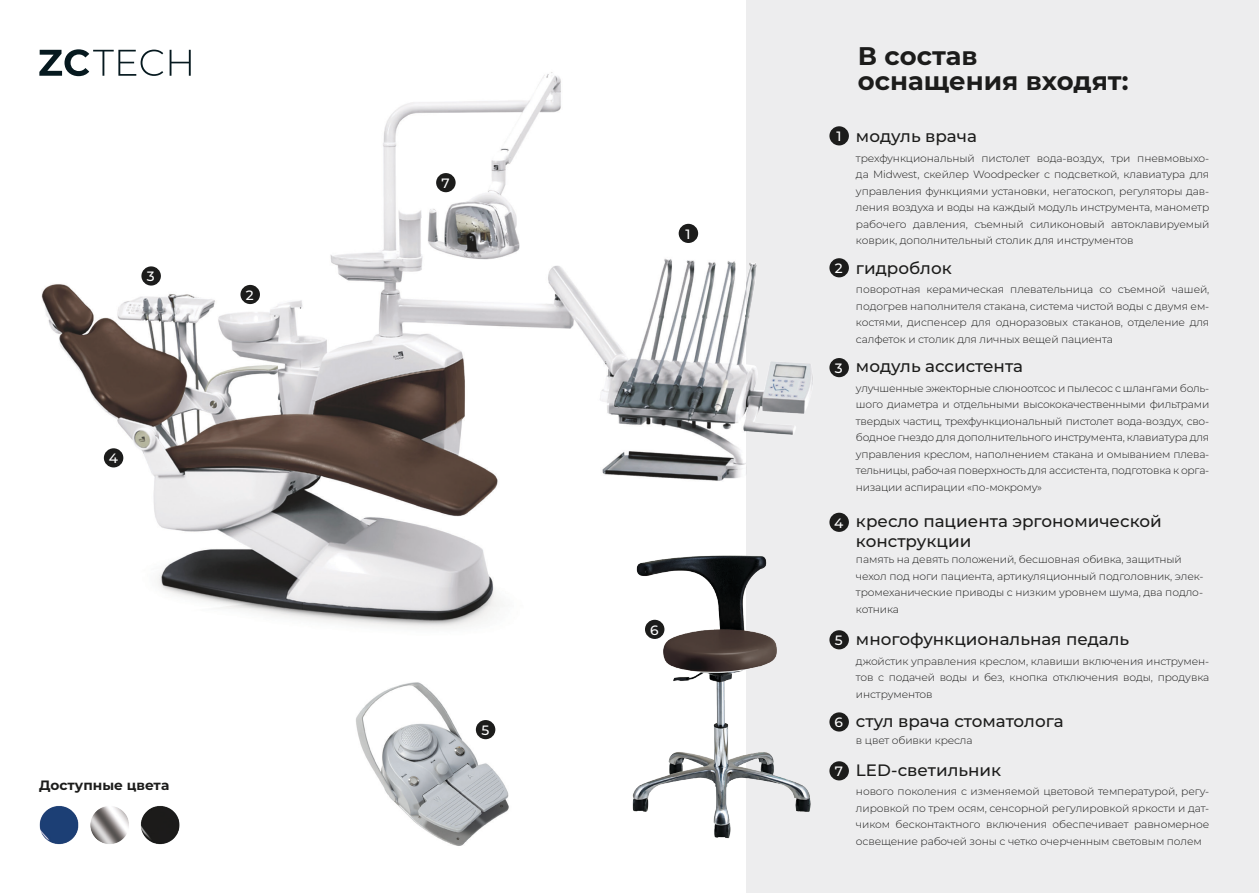
<style>
.page{position:relative;width:1259px;height:893px;background:#fff}
.page>*{position:absolute;margin:0;border:0;box-sizing:border-box;transform-origin:0 0}
.t1{font:700 25.5px/25.5px "Montserrat";color:#1c1c1b}
.t2{font:500 16.5px/19.5px "Montserrat";color:#1c1c1b}
.t3{font:500 13.5px "Montserrat";color:#fff}
.t4{font:700 13.5px "Montserrat";color:#1c1c1b}
.opis_small{font:300 10.5px/16.5px "Montserrat";letter-spacing:-.01em;color:#1c1c1b;text-align:justify}
</style>
<div class="page">
<div style="left:746px;top:0;width:513px;height:893px;background:#ededee"></div>
<img style="left:41px;top:72px;width:808px;height:578px">
<img style="left:356px;top:682px;width:153px;height:164px">
<img style="left:616px;top:546px;width:211px;height:293px">
<div style="left:829px;top:126px;width:20px;height:19px;background:#1c1c1b;border-radius:50%"></div>
<div style="left:829px;top:258px;width:20px;height:19px;background:#1c1c1b;border-radius:50%"></div>
<div style="left:829px;top:358px;width:20px;height:19px;background:#1c1c1b;border-radius:50%"></div>
<div style="left:829px;top:513px;width:20px;height:19px;background:#1c1c1b;border-radius:50%"></div>
<div style="left:829px;top:630px;width:20px;height:19px;background:#1c1c1b;border-radius:50%"></div>
<div style="left:829px;top:712px;width:20px;height:19px;background:#1c1c1b;border-radius:50%"></div>
<div style="left:829px;top:761px;width:20px;height:19px;background:#1c1c1b;border-radius:50%"></div>
<div style="left:436px;top:173px;width:19px;height:19px;background:#1c1c1b;border-radius:50%"></div>
<div style="left:476px;top:720px;width:19px;height:19px;background:#1c1c1b;border-radius:50%"></div>
<div style="left:104px;top:448px;width:19px;height:19px;background:#1c1c1b;border-radius:50%"></div>
<div style="left:645px;top:620px;width:19px;height:19px;background:#1c1c1b;border-radius:50%"></div>
<div style="left:141px;top:266px;width:20px;height:20px;background:#1c1c1b;border-radius:50%"></div>
<div style="left:240px;top:285px;width:20px;height:19px;background:#1c1c1b;border-radius:50%"></div>
<div style="left:678px;top:224px;width:20px;height:19px;background:#1c1c1b;border-radius:50%"></div>
<svg style="left:39px;top:49px;width:152px;height:27px"></svg>
<img style="left:39px;top:806px;width:141px;height:39px">
<h2 class="t3" style="left:147px;top:267px;width:9px">3</h2>
<h2 class="t3" style="left:109px;top:449px;width:11px">4</h2>
<h2 class="t3" style="left:246px;top:286px;width:9px">2</h2>
<h2 class="t4" style="left:39px;top:775px;width:132px">Доступные цвета</h2>
<h2 class="t3" style="left:441px;top:174px;width:10px">7</h2>
<h2 class="t3" style="left:481px;top:721px;width:9px">5</h2>
<h2 class="t3" style="left:685px;top:225px;width:7px">1</h2>
<h2 class="t3" style="left:650px;top:620px;width:10px">6</h2>
<p class="t1" style="left:858px;top:42px;width:272px">В состав оснащения входят:</p>
<h2 class="t3" style="left:836px;top:127px;width:7px">1</h2>
<h2 class="t3" style="left:835px;top:259px;width:9px">2</h2>
<h2 class="t3" style="left:835px;top:359px;width:9px">3</h2>
<h2 class="t3" style="left:834px;top:513px;width:11px">4</h2>
<h2 class="t3" style="left:835px;top:631px;width:9px">5</h2>
<h2 class="t3" style="left:834px;top:713px;width:10px">6</h2>
<h2 class="t3" style="left:834px;top:762px;width:10px">7</h2>
<h2 class="t2" style="left:856px;top:126px;width:122px">модуль врача</h2>
<p class="opis_small" style="left:856px;top:149px;width:355px">трехфункциональный пистолет вода-воздух, три пневмовыхо&shy;да Midwest, скейлер Woodpecker с подсветкой, клавиатура для управления функциями установки, негатоскоп, регуляторы дав&shy;ления воздуха и воды на каждый модуль инструмента, манометр рабочего давления, съемный силиконовый автоклавируемый коврик, дополнительный столик для инструментов</p>
<h2 class="t2" style="left:856px;top:257px;width:97px">гидроблок</h2>
<p class="opis_small" style="left:856px;top:281px;width:355px">поворотная керамическая плевательница со съемной чашей, подогрев наполнителя стакана, система чистой воды с двумя ем&shy;костями, диспенсер для одноразовых стаканов, отделение для салфеток и столик для личных вещей пациента</p>
<h2 class="t2" style="left:856px;top:356px;width:169px">модуль ассистента</h2>
<p class="opis_small" style="left:856px;top:379px;width:355px">улучшенные эжекторные слюноотсос и пылесос с шлангами боль&shy;шого диаметра и отдельными высококачественными фильтрами твердых частиц, трехфункциональный пистолет вода-воздух, сво&shy;бодное гнездо для дополнительного инструмента, клавиатура для управления креслом, наполнением стакана и омыванием плева&shy;тельницы, рабочая поверхность для ассистента, подготовка к орга&shy;низации аспирации «по-мокрому»</p>
<h2 class="t2" style="left:856px;top:511px;width:307px">кресло пациента эргономической конструкции</h2>
<h2 class="opis_small" style="left:856px;top:551px;width:349px;text-align:left">память на девять положений, бесшовная обивка, защитный чехол под ноги пациента, артикуляционный подголовник, элек&shy;тромеханические приводы с низким уровнем шума, два подло&shy;котника</h2>
<h2 class="t2" style="left:856px;top:629px;width:275px">многофункциональная педаль</h2>
<p class="opis_small" style="left:856px;top:652px;width:355px">джойстик управления креслом, клавиши включения инструмен&shy;тов с подачей воды и без, кнопка отключения воды, продувка инструментов</p>
<h2 class="t2" style="left:856px;top:711px;width:209px">стул врача стоматолога</h2>
<h2 class="opis_small" style="left:856px;top:731px;width:118px">в цвет обивки кресла</h2>
<h2 class="t2" style="left:856px;top:760px;width:147px">LED-светильник</h2>
<p class="opis_small" style="left:856px;top:783px;width:355px">нового поколения с изменяемой цветовой температурой, регу&shy;лировкой по трем осям, сенсорной регулировкой яркости и дат&shy;чиком бесконтактного включения обеспечивает равномерное освещение рабочей зоны с четко очерченным световым полем</p>
</div>
